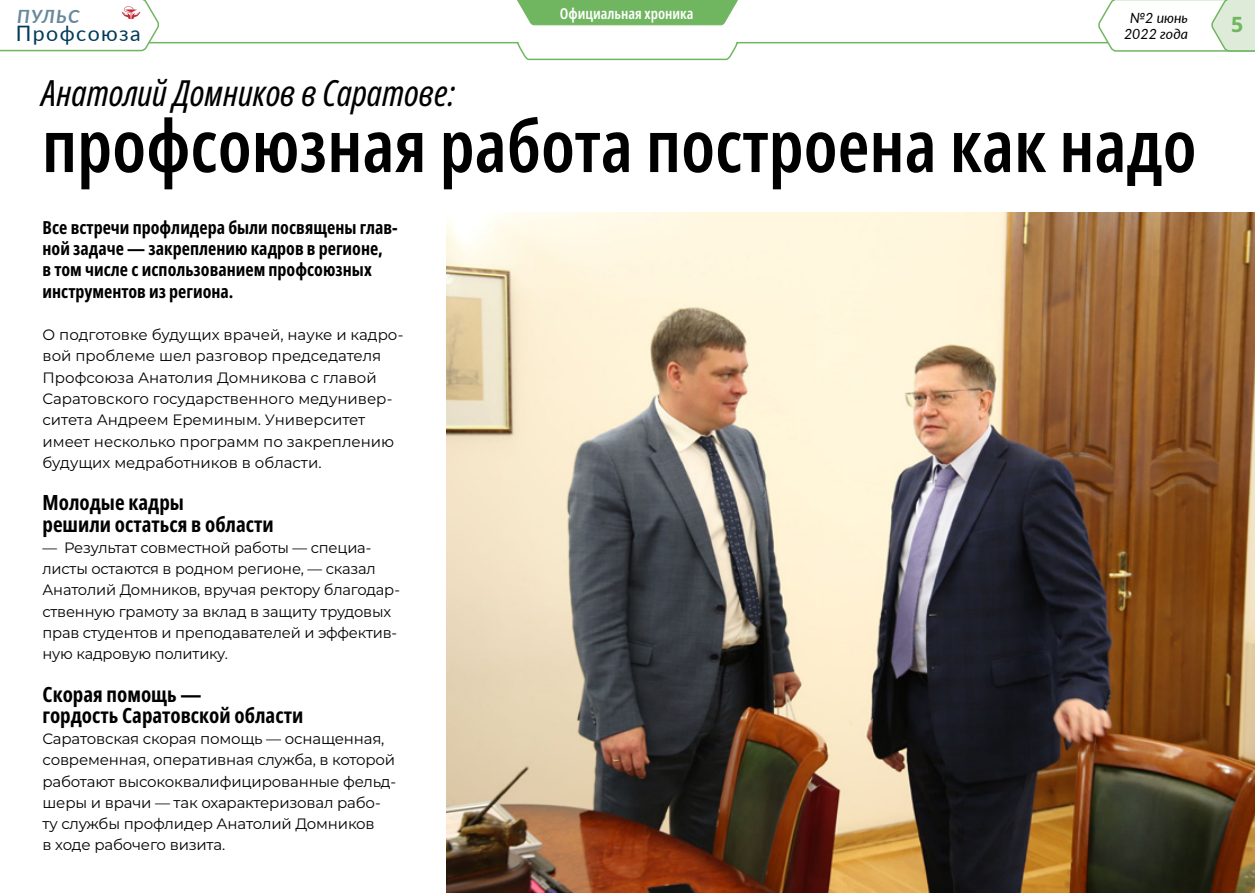
<style>
.page{position:relative;width:1255px;height:893px;background:#fff}
.page>*{position:absolute;margin:0;border:0;box-sizing:border-box;transform-origin:0 0}
._1_0_zag{font:600 extra-condensed 72px "Noto Sans";color:#000}
._1_0_zag-2{font:italic extra-condensed 36px "Noto Sans";color:#000}
.t1{font:21.3px "Lato";letter-spacing:.07em;color:#003b59}
.t2{font:700 21.3px "Noto Sans";color:#70b661}
._1_1_podzag{font:700 extra-condensed 21px/21.3px "Noto Sans";color:#000}
.t3{font:italic 700 18.3px "Lato";letter-spacing:.07em;color:#66899b}
._2_0_Lid{font:700 extra-condensed 18px/21.3px "Noto Sans";color:#000}
._0_1_first{font:15px/21.3px "Montserrat";letter-spacing:-.01em;color:#000}
.t4{font:600 extra-condensed 15px "Noto Sans";color:#fff}
.t5{font:italic 14.1px/15.3px "Lato";color:#000;text-align:center}
</style>
<div class="page">
<img style="left:446px;top:213px;width:808px;height:680px">
<svg style="left:161px;top:41px;width:935px;height:20px"></svg>
<svg style="left:517px;top:0;width:221px;height:26px;background:#7dbc6f"></svg>
<svg style="left:1096px;top:0;width:158px;height:52px"></svg>
<svg style="left:0;top:0;width:161px;height:52px"></svg>
<p class="t3" style="left:17px;top:3px;width:64px">ПУЛЬС</p>
<h3 class="t1" style="left:16px;top:18px;width:126px">Профсоюза</h3>
<p class="t4" style="left:560px;top:3px;width:135px">Официальная хроника</p>
<p class="t5" style="left:1123px;top:10px;width:65px">№2 июнь<br>2022 года</p>
<h3 class="t2" style="left:1231px;top:9px;width:14px">5</h3>
<p class="_1_0_zag-2" style="left:42px;top:68px;width:414px">Анатолий Домников в Саратове:</p>
<p class="_1_0_zag" style="left:42px;top:95px;width:1156px">профсоюзная работа построена как надо</p>
<p class="_2_0_Lid" style="left:43px;top:217px;width:356px">Все встречи профлидера были посвящены глав&shy;ной задаче — закреплению кадров в регионе,<br>в том числе с использованием проф-союзных инструментов из региона.</p>
<p class="_0_1_first" style="left:43px;top:324px;width:362px">О подготовке будущих врачей, науке и кадро&shy;вой проблеме шел разговор председателя Профсоюза Анатолия Домникова с главой Саратовского государственного медунивер&shy;ситета Андреем Ереминым. Университет имеет несколько программ по закреплению будущих медработников в области.</p>
<p class="_1_1_podzag" style="left:43px;top:492px;width:233px">Молодые кадры<br>решили остаться в области</p>
<p class="_0_1_first" style="left:43px;top:536px;width:359px">— Результат совместной работы — специа&shy;листы остаются в родном регионе, — сказал Анатолий Домников, вручая ректору благодар&shy;ственную грамоту за вклад в защиту трудовых прав студентов и преподавателей и эффектив&shy;ную кадровую политику.</p>
<p class="_1_1_podzag" style="left:43px;top:684px;width:262px">Скорая помощь —<br>гордость Саратовской области</p>
<p class="_0_1_first" style="left:43px;top:728px;width:355px">Саратовская скорая помощь — оснащенная, современная, оперативная служба, в которой работают высококвалифицированные фельд&shy;шеры и врачи — так охарактеризовал рабо&shy;ту службы профлидер Анатолий Домников<br>в ходе рабочего визита.</p>
</div>
